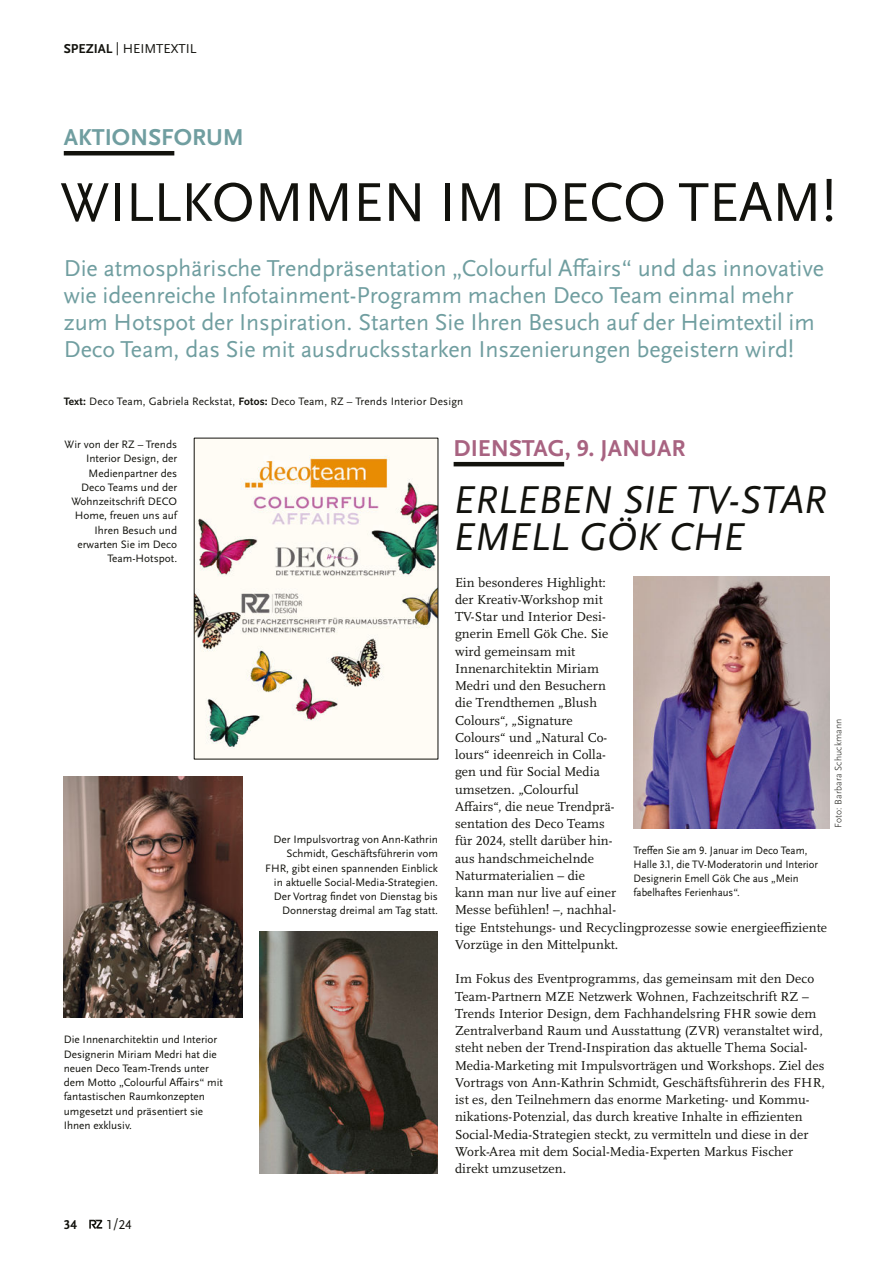
<style>
.page{position:relative;width:893px;height:1263px;background:#fff}
.page>*{position:absolute;margin:0;border:0;box-sizing:border-box;transform-origin:0 0}
.t1{font:57px "Scala Sans OT";letter-spacing:-.005em;color:#12120d}
.t2{font:italic 40.5px/37.5px "Scala Sans OT";color:#12120d}
.t3{font:24px/27px "Scala Sans OT";letter-spacing:-.005em;color:#709ea0}
.t4{font:700 24px "Scala Sans OT";color:#a86381}
.t5{font:700 24px "Scala Sans OT";color:#709ea0}
.t6{font:13.5px/17.2px "Scala OT";letter-spacing:.005em;color:#12120d}
.t7{font:13.5px "Scala Sans OT";color:#12120d}
.t8{font:700 13.5px "Scala Sans OT";color:#12120d}
.t9{font:11.25px/14.2px "Scala Sans OT";color:#12120d;text-align:right}
.t10{font:11.25px/14.2px "Scala Sans OT";color:#12120d;scale:.95 1}
.t11{font:300 9.75px "Scala Sans OT";letter-spacing:.015em;color:#12120d}
.s1{font-weight:700}
</style>
<div class="page">
<svg style="left:89px;top:1220px;width:13px;height:8px"></svg>
<hr style="left:64px;top:151px;width:110px;height:4px;background:#12120d">
<hr style="left:454px;top:462px;width:110px;height:4px;background:#12120d">
<img style="left:196px;top:455px;width:240px;height:295px">
<img style="left:634px;top:576px;width:195px;height:252px">
<img style="left:64px;top:776px;width:178px;height:242px">
<img style="left:259px;top:932px;width:179px;height:242px">
<p class="t7" style="left:64px;top:43px;width:134px"><span class="s1">SPEZIAL</span> | HEIMTEXTIL</p>
<h3 class="t5" style="left:64px;top:127px;width:182px">AKTIONSFORUM</h3>
<h1 class="t1" style="left:60px;top:179px;width:777px">WILLKOMMEN IM DECO TEAM!</h1>
<p class="t3" style="left:64px;top:257px;width:762px">Die atmosphärische Trendpräsentation „Colourful Affairs“ und das innovative wie ideenreiche Infotainment-Programm machen Deco Team einmal mehr zum Hotspot der Inspiration. Starten Sie Ihren Besuch auf der Heimtextil im Deco Team, das Sie mit ausdrucksstarken Inszenierungen begeistern wird!</p>
<p class="t9" style="left:64px;top:395px;width:401px"><span class="s1">Text:</span> Deco Team, Gabriela Reckstat, <span class="s1">Fotos:</span> Deco Team, RZ – Trends Interior Design</p>
<p class="t9" style="left:65px;top:438px;width:114px">Wir von der RZ – Trends<br>Interior Design, der<br>Medienpartner des<br>Deco Teams und der<br>Wohnzeitschrift DECO<br>Home, freuen uns auf<br>Ihren Besuch und erwarten Sie im Deco<br>Team-Hotspot.</p>
<p class="t9" style="left:64px;top:1033px;width:161px;text-align:left">Die Innenarchitektin und Interior<br>Designerin Miriam Medri hat die neuen Deco Team-Trends unter dem Motto „Colourful Affairs“ mit fantastischen Raumkonzepten umgesetzt und präsentiert sie<br>Ihnen exklusiv.</p>
<p class="t8" style="left:64px;top:1219px;width:15px">34</p>
<p class="t7" style="left:106px;top:1219px;width:27px">1/24</p>
<p class="t9" style="left:265px;top:833px;width:174px">Der Impulsvortrag von Ann-Kathrin Schmidt, Geschäftsführerin vom FHR, gibt einen spannenden Einblick in aktuelle Social-Media-Strategien.<br>Der Vortrag findet von Dienstag bis Donnerstag dreimal am Tag statt.</p>
<h3 class="t4" style="left:454px;top:438px;width:233px">DIENSTAG, 9. JANUAR</h3>
<h2 class="t2" style="left:454px;top:485px;width:374px">ERLEBEN SIE TV-STAR<br>EMELL GÖK CHE</h2>
<p class="t6" style="left:455px;top:575px;width:374px">Ein besonderes Highlight:<br>der Kreativ-Workshop mit<br>TV-Star und Interior Desi-<br>gnerin Emell Gök Che. Sie<br>wird gemeinsam mit<br>Innenarchitektin Miriam<br>Medri und den Besuchern<br>die Trendthemen „Blush<br>Colours“, „Signature<br>Colours“ und „Natural Co-<br>lours“ ideenreich in Colla-<br>gen und für Social Media<br>umsetzen. „Colourful<br>Affairs“, die neue Trendprä-<br>sentation des Deco Teams<br>für 2024, stellt darüber hin-<br>aus handschmeichelnde<br>Naturmaterialien – die<br>kann man nur live auf einer<br>Messe befühlen! –, nachhal-<br>tige Entstehungs- und Recyclingprozesse sowie energieeffiziente<br>Vorzüge in den Mittelpunkt.</p>
<p class="t6" style="left:455px;top:971px;width:371px">Im Fokus des Eventprogramms, das gemeinsam mit den Deco Team-Partnern MZE Netzwerk Wohnen, Fachzeitschrift RZ – Trends Interior Design, dem Fachhandelsring FHR sowie dem Zentralverband Raum und Ausstattung (ZVR) veranstaltet wird, steht neben der Trend-Inspiration das aktuelle Thema Social-Media-Marketing mit Impulsvorträgen und Workshops. Ziel des Vortrags von Ann-Kathrin Schmidt, Geschäftsführerin des FHR, ist es, den Teilnehmern das enorme Marketing- und Kommu&shy;nikations-Potenzial, das durch kreative Inhalte in effizienten Social-Media-Strategien steckt, zu vermitteln und diese in der Work-Area mit dem Social-Media-Experten Markus Fischer direkt umzusetzen.</p>
<p class="t11" style="left:834px;top:828px;width:111px;rotate:-90deg">Foto: Barbara Schuckmann</p>
<p class="t10" style="left:634px;top:844px;width:196px">Treffen Sie am 9. Januar im Deco Team, Halle 3.1, die TV-Moderatorin und Interior Designerin Emell Gök Che aus „Mein fabelhaftes Ferienhaus“.</p>
</div>
